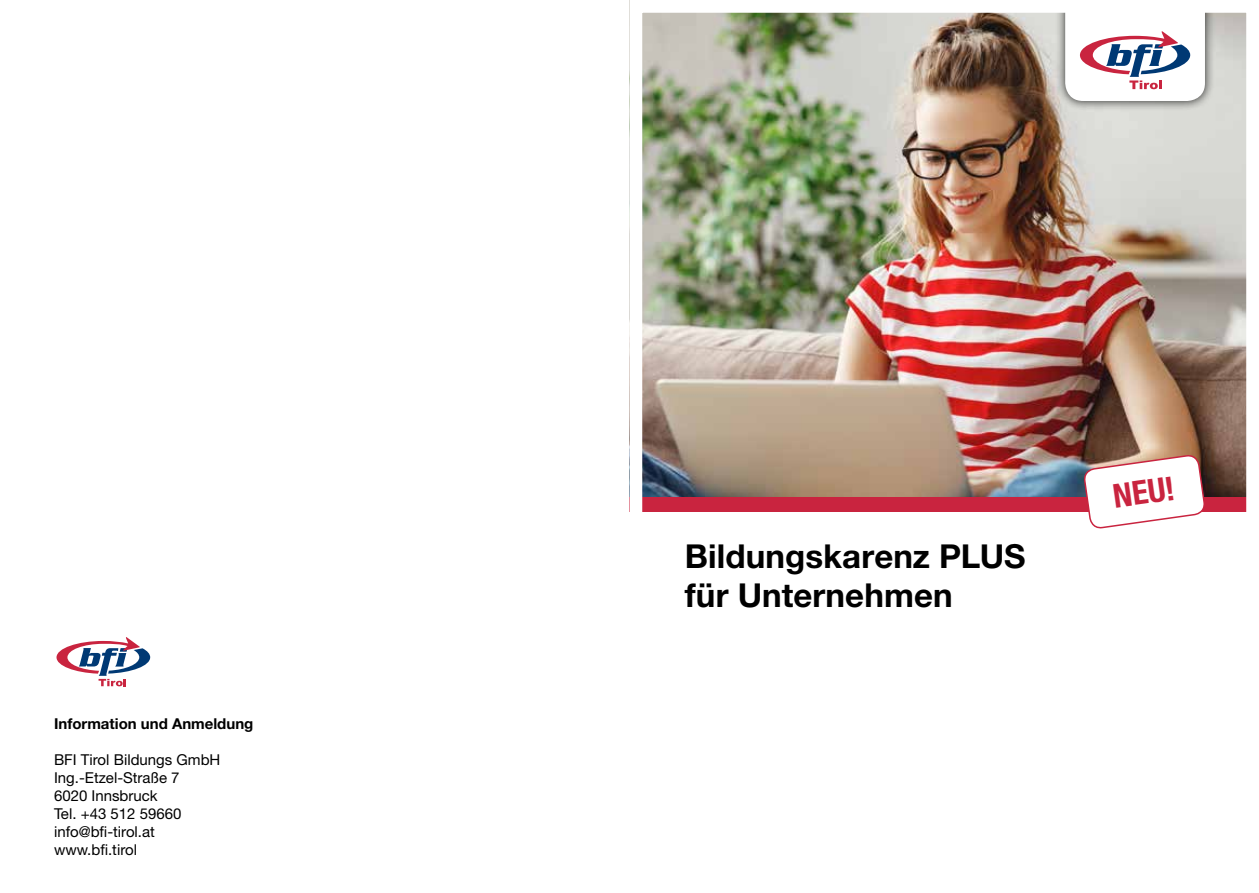
<style>
.page{position:relative;width:1259px;height:893px;background:#fff}
.page>*{position:absolute;margin:0;border:0;box-sizing:border-box;transform-origin:0 0}
.t1{font:700 condensed 33.15px "Helvetica Neue LT Std";color:#c9243f}
.t2{font:700 33px/39.6px "Helvetica Neue LT Std";letter-spacing:.005em;color:#000}
.t3{font:15px/18px "Helvetica Neue LT Std";color:#000}
.t4{font:700 15px "Helvetica Neue LT Std";color:#000}
</style>
<div class="page">
<img style="left:643px;top:14px;width:602px;height:483px">
<div style="left:629px;top:497px;width:630px;height:15px;background:#c9243f"></div>
<svg style="left:56px;top:637px;width:94px;height:49px"></svg>
<div style="left:1055px;top:0;width:159px;height:111px;background:#000;opacity:.75"></div>
<svg style="left:1065px;top:14px;width:140px;height:87px"></svg>
<svg style="left:1083px;top:444px;width:122px;height:85px"></svg>
<p class="t4" style="left:54px;top:714px;width:201px">Information und Anmeldung</p>
<p class="t3" style="left:54px;top:750px;width:168px">BFI Tirol Bildungs GmbH<br>Ing.-Etzel-Straße 7<br>6020 Innsbruck<br>Tel. +43 512 59660 info@bfi-tirol.at www.bfi.tirol</p>
<h2 class="t2" style="left:685px;top:536px;width:342px">Bildungskarenz PLUS für Unternehmen</h2>
<h1 class="t1" style="left:1110px;top:476px;width:63px;rotate:-8deg">NEU!</h1>
</div>
